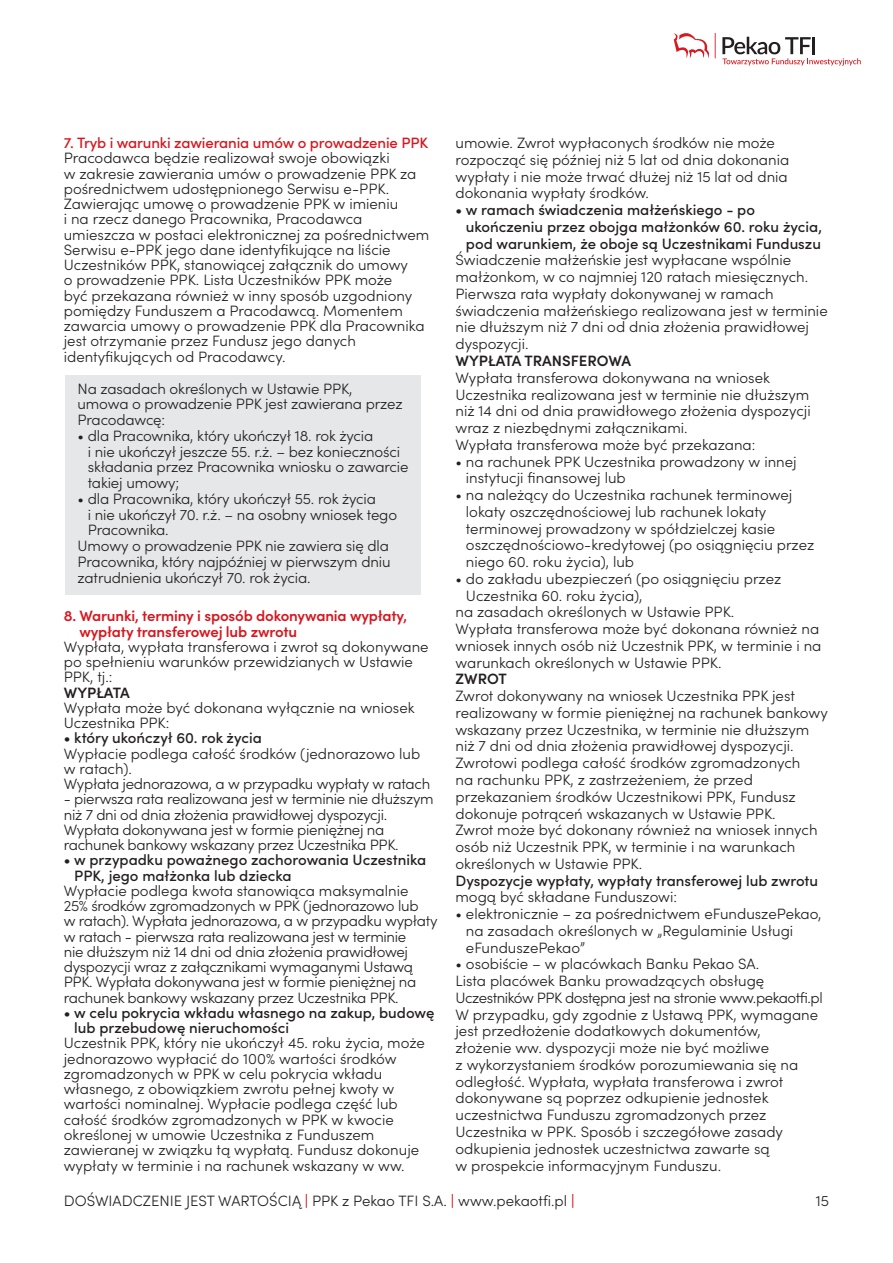
<style>
.page{position:relative;width:893px;height:1263px;background:#fff}
.page>*{position:absolute;margin:0;border:0;box-sizing:border-box;transform-origin:0 0}
.t1{font:300 15px/16.8px "Sofia Pro";color:#231f20}
.t2{font:300 15px/15.3px "Sofia Pro";letter-spacing:-.02em;color:#231f20}
.t3{font:500 15px/16.8px "Sofia Pro";color:#231f20}
.t4{font:600 15px/15.3px "Sofia Pro";letter-spacing:-.01em;color:#d7171f}
.t5{font:500 15px "Sofia Pro";letter-spacing:-.01em;color:#d7171f}
.t6{font:600 15px "Sofia Pro";color:#231f20}
.s1{font-weight:300}
.s2{font-weight:600;color:#d7171f}
</style>
<div class="page">
<svg style="left:674px;top:33px;width:42px;height:25px"></svg>
<svg style="left:722px;top:37px;width:139px;height:29px"></svg>
<div style="left:65px;top:375px;width:356px;height:219px;background:#e6e7e9"></div>
<p class="t5" style="left:64px;top:132px;width:366px">7. Tryb i warunki zawierania umów o prowadzenie PPK</p>
<p class="t1" style="left:64px;top:150px;width:354px;line-height:15.3px">Pracodawca będzie realizował swoje obowiązki<br>w zakresie zawierania umów o prowadzenie PPK za pośrednictwem udostępnionego Serwisu e-PPK.</p>
<p class="t1" style="left:64px;top:195px;width:367px;line-height:15.3px">Zawierając umowę o prowadzenie PPK w imieniu<br>i na rzecz danego Pracownika, Pracodawca umieszcza w postaci elektronicznej za pośrednictwem Serwisu e-PPK jego dane identyfikujące na liście Uczestników PPK, stanowiącej załącznik do umowy<br>o prowadzenie PPK. Lista Uczestników PPK może<br>być przekazana również w inny sposób uzgodniony pomiędzy Funduszem a Pracodawcą. Momentem zawarcia umowy o prowadzenie PPK dla Pracownika jest otrzymanie przez Fundusz jego danych identyfikujących od Pracodawcy.</p>
<p class="t1" style="left:78px;top:380px;width:327px;line-height:15.8px">Na zasadach określonych w Ustawie PPK, umowa o prowadzenie PPK jest zawierana przez<br>Pracodawcę:</p>
<p class="t1" style="left:88px;top:427px;width:322px;line-height:15.8px;text-indent:-10px">• dla Pracownika, który ukończył 18. rok życia<br>i nie ukończył jeszcze 55. r.ż. – bez konieczności składania przez Pracownika wniosku o zawarcie takiej umowy;</p>
<p class="t1" style="left:88px;top:490px;width:311px;line-height:15.8px;text-indent:-10px">• dla Pracownika, który ukończył 55. rok życia<br>i nie ukończył 70. r.ż. – na osobny wniosek tego<br>Pracownika.</p>
<p class="t1" style="left:78px;top:537px;width:314px;line-height:15.8px;text-align:justify">Umowy o prowadzenie PPK nie zawiera się dla Pracownika, który najpóźniej w pierwszym dniu zatrudnienia ukończył 70. rok życia.</p>
<p class="t4" style="left:79px;top:607px;width:329px;text-indent:-16px">8. Warunki, terminy i sposób dokonywania wypłaty, wypłaty transferowej lub zwrotu</p>
<p class="t1" style="left:64px;top:638px;width:366px;line-height:15.3px">Wypłata, wypłata transferowa i zwrot są dokonywane po spełnieniu warunków przewidzianych w Ustawie<br>PPK, tj.:</p>
<p class="t6" style="left:64px;top:681px;width:68px">WYPŁATA</p>
<p class="t1" style="left:64px;top:699px;width:352px;line-height:15.3px">Wypłata może być dokonana wyłącznie na wniosek<br>Uczestnika PPK:</p>
<p class="t3" style="left:64px;top:729px;width:200px">• który ukończył 60. rok życia</p>
<p class="t1" style="left:64px;top:745px;width:358px;line-height:15.3px">Wypłacie podlega całość środków (jednorazowo lub w ratach).</p>
<p class="t2" style="left:64px;top:775px;width:368px">Wypłata jednorazowa, a w przypadku wypłaty w ratach</p>
<p class="t2" style="left:64px;top:791px;width:371px">- pierwsza rata realizowana jest w terminie nie dłuższym niż 7 dni od dnia złożenia prawidłowej dyspozycji.<br>Wypłata dokonywana jest w formie pieniężnej na rachunek bankowy wskazany przez Uczestnika PPK.</p>
<p class="t3" style="left:74px;top:852px;width:353px;line-height:15.3px;text-indent:-10px">• w przypadku poważnego zachorowania Uczestnika<br>PPK, jego małżonka lub dziecka</p>
<p class="t2" style="left:64px;top:882px;width:375px">Wypłacie podlega kwota stanowiąca maksymalnie<br>25% środków zgromadzonych w PPK (jednorazowo lub<br>w ratach). Wypłata jednorazowa, a w przypadku wypłaty w ratach - pierwsza rata realizowana jest w terminie<br>nie dłuższym niż 14 dni od dnia złożenia prawidłowej dyspozycji wraz z załącznikami wymaganymi Ustawą PPK. Wypłata dokonywana jest w formie pieniężnej na rachunek bankowy wskazany przez Uczestnika PPK.</p>
<p class="t3" style="left:74px;top:1004px;width:362px;line-height:15.3px;text-indent:-10px">• w celu pokrycia wkładu własnego na zakup, budowę lub przebudowę nieruchomości</p>
<p class="t1" style="left:64px;top:1035px;width:363px;line-height:15.3px">Uczestnik PPK, który nie ukończył 45. roku życia, może jednorazowo wypłacić do 100% wartości środków zgromadzonych w PPK w celu pokrycia wkładu własnego, z obowiązkiem zwrotu pełnej kwoty w wartości nominalnej. Wypłacie podlega część lub całość środków zgromadzonych w PPK w kwocie określonej w umowie Uczestnika z Funduszem zawieranej w związku tą wypłatą. Fundusz dokonuje wypłaty w terminie i na rachunek wskazany w ww.</p>
<p class="t1" style="left:455px;top:134px;width:335px">umowie. Zwrot wypłaconych środków nie może rozpocząć się później niż 5 lat od dnia dokonania wypłaty i nie może trwać dłużej niż 15 lat od dnia dokonania wypłaty środków.</p>
<p class="t3" style="left:466px;top:201px;width:358px;text-indent:-10px">• w ramach świadczenia małżeńskiego - po ukończeniu przez obojga małżonków 60. roku życia, pod warunkiem, że oboje są Uczestnikami Funduszu</p>
<p class="t1" style="left:455px;top:251px;width:374px">Świadczenie małżeńskie jest wypłacane wspólnie małżonkom, w co najmniej 120 ratach miesięcznych.<br>Pierwsza rata wypłaty dokonywanej w ramach świadczenia małżeńskiego realizowana jest w terminie nie dłuższym niż 7 dni od dnia złożenia prawidłowej dyspozycji.</p>
<p class="t6" style="left:455px;top:349px;width:177px">WYPŁATA TRANSFEROWA</p>
<p class="t1" style="left:455px;top:368px;width:357px">Wypłata transferowa dokonywana na wniosek Uczestnika realizowana jest w terminie nie dłuższym niż 14 dni od dnia prawidłowego złożenia dyspozycji wraz z niezbędnymi załącznikami.</p>
<p class="t1" style="left:455px;top:435px;width:301px">Wypłata transferowa może być przekazana:</p>
<p class="t1" style="left:466px;top:452px;width:332px;text-indent:-10px">• na rachunek PPK Uczestnika prowadzony w innej instytucji finansowej lub</p>
<p class="t1" style="left:466px;top:486px;width:350px;text-indent:-10px">• na należący do Uczestnika rachunek terminowej lokaty oszczędnościowej lub rachunek lokaty terminowej prowadzony w spółdzielczej kasie oszczędnościowo-kredytowej (po osiągnięciu przez niego 60. roku życia), lub</p>
<p class="t1" style="left:466px;top:569px;width:317px;text-indent:-10px">• do zakładu ubezpieczeń (po osiągnięciu przez<br>Uczestnika 60. roku życia),</p>
<p class="t1" style="left:455px;top:603px;width:280px">na zasadach określonych w Ustawie PPK.</p>
<p class="t1" style="left:455px;top:620px;width:367px">Wypłata transferowa może być dokonana również na wniosek innych osób niż Uczestnik PPK, w terminie i na warunkach określonych w Ustawie PPK.</p>
<p class="t6" style="left:455px;top:668px;width:53px">ZWROT</p>
<p class="t1" style="left:455px;top:687px;width:374px">Zwrot dokonywany na wniosek Uczestnika PPK jest realizowany w formie pieniężnej na rachunek bankowy wskazany przez Uczestnika, w terminie nie dłuższym niż 7 dni od dnia złożenia prawidłowej dyspozycji.<br>Zwrotowi podlega całość środków zgromadzonych<br>na rachunku PPK, z zastrzeżeniem, że przed przekazaniem środków Uczestnikowi PPK, Fundusz dokonuje potrąceń wskazanych w Ustawie PPK.</p>
<p class="t1" style="left:455px;top:821px;width:364px">Zwrot może być dokonany również na wniosek innych osób niż Uczestnik PPK, w terminie i na warunkach określonych w Ustawie PPK.</p>
<p class="t3" style="left:455px;top:871px;width:364px">Dyspozycje wypłaty, wypłaty transferowej lub zwrotu <span class="s1">mogą być składane Funduszowi:</span></p>
<p class="t1" style="left:466px;top:904px;width:357px;text-indent:-10px">• elektronicznie – za pośrednictwem eFunduszePekao, na zasadach określonych w „Regulaminie Usługi eFunduszePekao”</p>
<p class="t1" style="left:455px;top:955px;width:369px">• osobiście – w placówkach Banku Pekao SA.<br>Lista placówek Banku prowadzących obsługę<br>Uczestników PPK dostępna jest na stronie www.pekaotfi.pl</p>
<p class="t1" style="left:455px;top:1005px;width:364px">W przypadku, gdy zgodnie z Ustawą PPK, wymagane jest przedłożenie dodatkowych dokumentów, złożenie ww. dyspozycji może nie być możliwe<br>z wykorzystaniem środków porozumiewania się na odległość. Wypłata, wypłata transferowa i zwrot dokonywane są poprzez odkupienie jednostek uczestnictwa Funduszu zgromadzonych przez Uczestnika w PPK. Sposób i szczegółowe zasady odkupienia jednostek uczestnictwa zawarte są<br>w prospekcie informacyjnym Funduszu.</p>
<p class="t1" style="left:64px;top:1191px;width:512px">DOŚWIADCZENIE JEST WARTOŚCIĄ <span class="s2">|</span> PPK z Pekao TFI S.A. <span class="s2">|</span> www.pekaotfi.pl <span class="s2">|</span></p>
<p class="t1" style="left:816px;top:1192px;width:15px">15</p>
</div>
